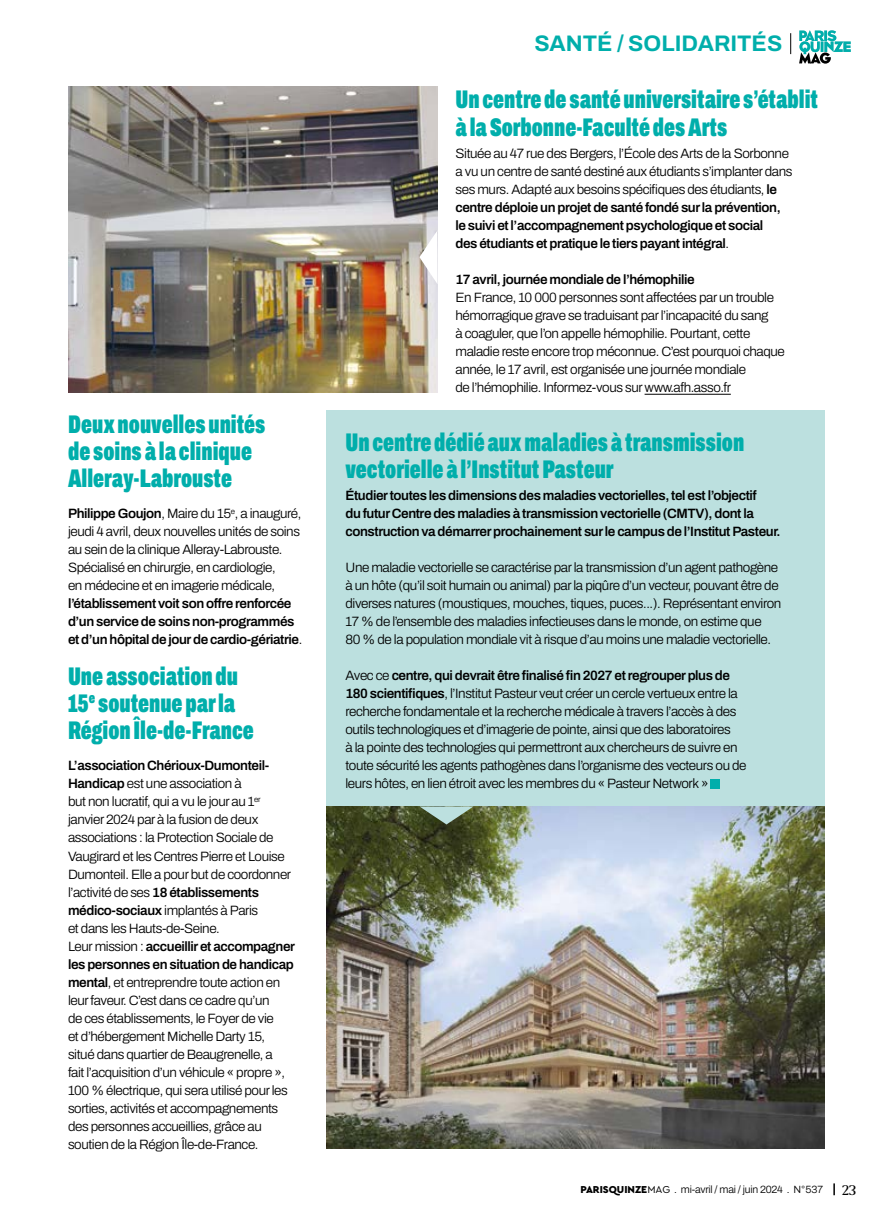
<style>
.page{position:relative;width:893px;height:1221px;background:#fff}
.page>*{position:absolute;margin:0;border:0;box-sizing:border-box;transform-origin:0 0}
.t1{font:900 extra-condensed 25.5px/27px "Archivo";color:#00aeab}
.t2{font:700 22.5px "Archivo";color:#00aeab}
.t3{font:300 13.5px/18px "Archivo";letter-spacing:-.03em;color:#000}
.t4{font:600 13.5px/18px "Archivo";letter-spacing:-.03em;color:#000}
.t5{font:13.5px "Larken";color:#000}
.t6{font:300 10.5px "Archivo";letter-spacing:-.02em;color:#000}
.s1{font-weight:600}
.s2{font-weight:300}
.s3{font-family:"Cera PRO";font-weight:900}
.s4{font-family:"Cera PRO";font-weight:400}
</style>
<div class="page">
<svg style="left:790px;top:33px;width:1px;height:21px"></svg>
<svg style="left:833px;top:1183px;width:2px;height:12px"></svg>
<div style="left:326px;top:410px;width:499px;height:396px;background:#bce0df"></div>
<svg style="left:799px;top:30px;width:52px;height:34px"></svg>
<div style="left:710px;top:778px;width:10px;height:10px;background:#00aeab"></div>
<hr style="left:645px;top:394px;width:86px;height:1px;background:#000">
<img style="left:326px;top:806px;width:499px;height:342px">
<img style="left:68px;top:86px;width:369px;height:306px">
<svg style="left:419px;top:230px;width:18px;height:54px"></svg>
<svg style="left:419px;top:806px;width:54px;height:18px"></svg>
<h1 class="t1" style="left:68px;top:410px;width:199px">Deux nouvelles unités de soins à la clinique<br>Alleray-Labrouste</h1>
<p class="t3" style="left:68px;top:504px;width:235px"><span class="s1">Philippe Goujon</span>, Maire du 15<sup>e</sup>, a inauguré, jeudi 4 avril, deux nouvelles unités de soins au sein de la clinique Alleray-Labrouste.<br>Spécialisé en chirurgie, en cardiologie,<br>en médecine et en imagerie médicale,</p>
<p class="t4" style="left:68px;top:594px;width:236px">l’établissement voit son offre renforcée d’un service de soins non-programmés et d’un hôpital de jour de cardio-gériatrie<span class="s2">.</span></p>
<h1 class="t1" style="left:68px;top:662px;width:187px">Une association du<br>15<sup>e</sup> soutenue par la<br>Région Île-de-France</h1>
<p class="t3" style="left:68px;top:756px;width:229px"><span class="s1">L’association Chérioux-Dumonteil-Handicap</span> est une association à<br>but non lucratif, qui a vu le jour au 1<sup>er </sup>janvier 2024 par à la fusion de deux associations : la Protection Sociale de Vaugirard et les Centres Pierre et Louise Dumonteil. Elle a pour but de coordonner l’activité de ses <span class="s1">18 établissements médico-sociaux</span> implantés à Paris<br>et dans les Hauts-de-Seine.<br>Leur mission : <span class="s1">accueillir et accompagner les personnes en situation de handicap mental</span>, et entreprendre toute action en leur faveur. C’est dans ce cadre qu’un<br>de ces établissements, le Foyer de vie<br>et d’hébergement Michelle Darty 15, situé dans quartier de Beaugrenelle, a<br>fait l’acquisition d’un véhicule « propre », 100 % électrique, qui sera utilisé pour les sorties, activités et accompagnements des personnes accueillies, grâce au soutien de la Région Île-de-France.</p>
<h2 class="t2" style="left:534px;top:27px;width:249px">SANTÉ / SOLIDARITÉS</h2>
<h1 class="t1" style="left:455px;top:86px;width:364px">Un centre de santé universitaire s’établit à la Sorbonne-Faculté des Arts</h1>
<p class="t3" style="left:455px;top:144px;width:339px">Située au 47 rue des Bergers, l’École des Arts de la Sorbonne a vu un centre de santé destiné aux étudiants s’implanter dans ses murs. Adapté aux besoins spécifiques des étudiants, <span class="s1">le centre déploie un projet de santé fondé sur la prévention, le suivi et l’accompagnement psychologique et social<br>des étudiants et pratique le tiers payant intégral</span>.</p>
<p class="t4" style="left:455px;top:270px;width:241px">17 avril, journée mondiale de l’hémophilie</p>
<p class="t3" style="left:455px;top:288px;width:331px">En France, 10 000 personnes sont affectées par un trouble hémorragique grave se traduisant par l’incapacité du sang<br>à coaguler, que l’on appelle hémophilie. Pourtant, cette maladie reste encore trop méconnue. C’est pourquoi chaque année, le 17 avril, est organisée une journée mondiale<br>de l’hémophilie. Informez-vous sur www.afh.asso.fr</p>
<h1 class="t1" style="left:345px;top:428px;width:400px">Un centre dédié aux maladies à transmission vectorielle à l’Institut Pasteur</h1>
<p class="t4" style="left:345px;top:486px;width:436px">Étudier toutes les dimensions des maladies vectorielles, tel est l’objectif<br>du futur Centre des maladies à transmission vectorielle (CMTV), dont la construction va démarrer prochainement sur le campus de l’Institut Pasteur.</p>
<p class="t3" style="left:345px;top:558px;width:437px">Une maladie vectorielle se caractérise par la transmission d’un agent pathogène à un hôte (qu’il soit humain ou animal) par la piqûre d’un vecteur, pouvant être de diverses natures (moustiques, mouches, tiques, puces...). Représentant environ 17 % de l’ensemble des maladies infectieuses dans le monde, on estime que<br>80 % de la population mondiale vit à risque d’au moins une maladie vectorielle.</p>
<p class="t3" style="left:345px;top:666px;width:403px">Avec ce <span class="s1">centre, qui devrait être finalisé fin 2027 et regrouper plus de 180 scientifiques</span>, l’Institut Pasteur veut créer un cercle vertueux entre la recherche fondamentale et la recherche médicale à travers l’accès à des outils technologiques et d’imagerie de pointe, ainsi que des laboratoires<br>à la pointe des technologies qui permettront aux chercheurs de suivre en toute sécurité les agents pathogènes dans l’organisme des vecteurs ou de leurs hôtes, en lien étroit avec les membres du « Pasteur Network »</p>
<p class="t6" style="left:580px;top:1181px;width:244px"><span class="s3">PARISQUINZE</span><span class="s4">MAG</span> . mi-avril / mai / juin 2024 . N°537</p>
<p class="t5" style="left:842px;top:1181px;width:16px">23</p>
</div>
